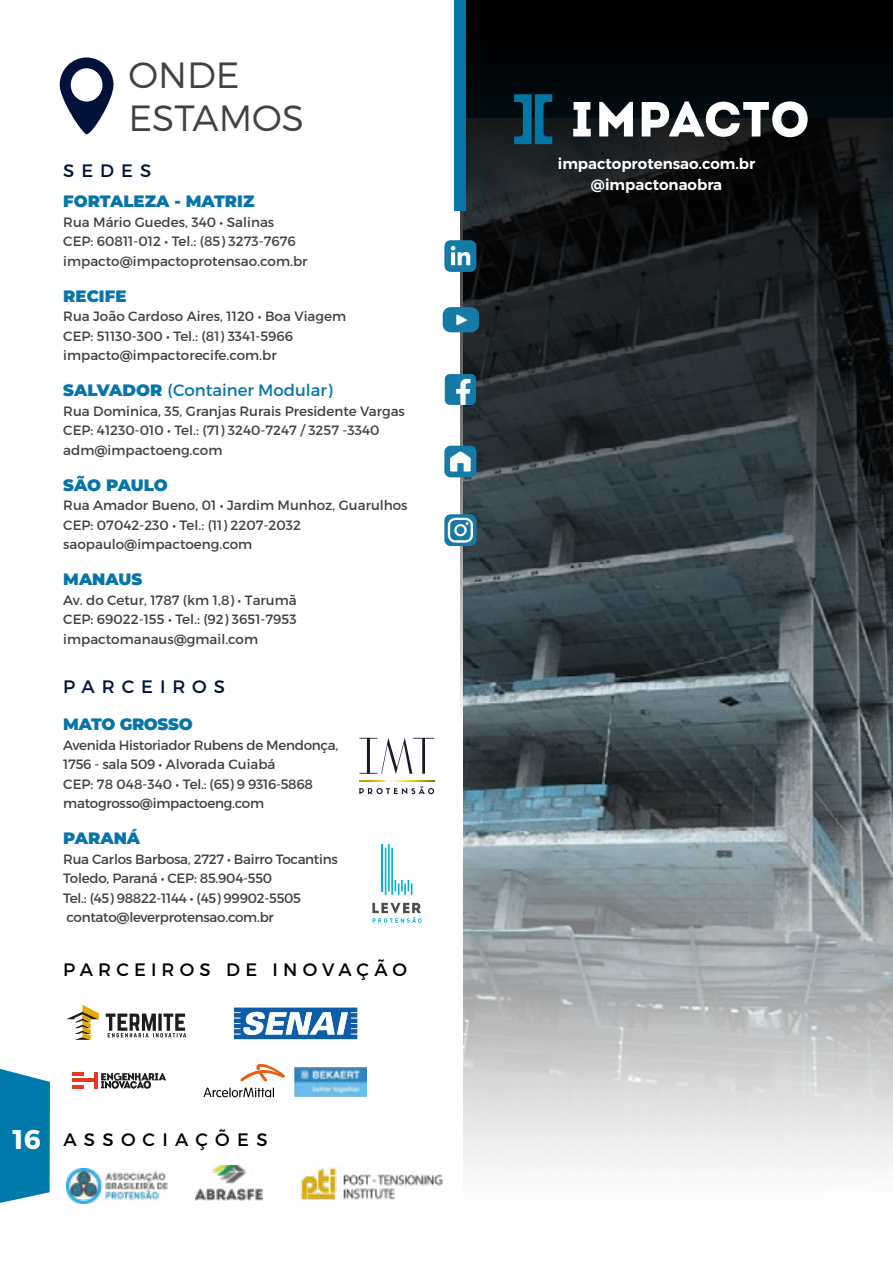
<style>
.page{position:relative;width:893px;height:1263px;background:#fff}
.page>*{position:absolute;margin:0;border:0;box-sizing:border-box;transform-origin:0 0}
.t1{font:300 36.45px/43.8px "Montserrat";color:#414042}
.t2{font:700 27px "Montserrat";color:#fff}
.t3{font:18px "Montserrat";letter-spacing:.29em;color:#000}
.t4{font:18px "Montserrat";letter-spacing:.385em;color:#001239}
.t5{font:18px "Montserrat";letter-spacing:.41em;color:#000}
.t6{font:900 16.5px "Montserrat";color:#0875a9}
.t7{font:16.5px "Montserrat";color:#0875a9}
.t8{font:900 16.5px "Montserrat";letter-spacing:-.02em;color:#0875a9}
.t9{font:600 15px/20.9px "Montserrat";color:#fff;text-align:center}
.t10{font:13.5px/19.5px "Montserrat";color:#414042}
.t11{font:13.5px/19.5px "Montserrat";letter-spacing:-.02em;color:#414042}
.s1{font-weight:900}
</style>
<div class="page">
<svg style="left:0;top:1068px;width:50px;height:135px;background:#1886b3"></svg>
<svg style="left:106px;top:1013px;width:80px;height:24px"></svg>
<svg style="left:66px;top:1005px;width:33px;height:35px"></svg>
<svg style="left:72px;top:1072px;width:11px;height:3px"></svg>
<svg style="left:72px;top:1085px;width:11px;height:3px"></svg>
<hr style="left:94px;top:1072px;width:4px;height:16px;background:#e53a24">
<svg style="left:101px;top:1073px;width:65px;height:16px"></svg>
<hr style="left:72px;top:1079px;width:25px;height:3px;background:#e53a24">
<svg style="left:203px;top:1087px;width:71px;height:10px"></svg>
<svg style="left:240px;top:1064px;width:45px;height:17px"></svg>
<img style="left:294px;top:1067px;width:73px;height:30px">
<svg style="left:234px;top:1007px;width:123px;height:32px"></svg>
<svg style="left:463px;top:719px;width:430px;height:63px;background:#414c51"></svg>
<svg style="left:461px;top:0;width:432px;height:719px;background:#242b30"></svg>
<svg style="left:463px;top:782px;width:430px;height:385px;background:#aab1b4"></svg>
<img style="left:67px;top:1168px;width:100px;height:35px">
<img style="left:300px;top:1167px;width:143px;height:33px">
<svg style="left:60px;top:57px;width:54px;height:77px"></svg>
<img style="left:196px;top:1165px;width:66px;height:35px">
<svg style="left:573px;top:102px;width:18px;height:34px"></svg>
<svg style="left:599px;top:102px;width:34px;height:34px"></svg>
<svg style="left:642px;top:95px;width:166px;height:48px"></svg>
<svg style="left:514px;top:94px;width:38px;height:50px;background:#044e6d"></svg>
<div style="left:454px;top:0;width:12px;height:210px;background:#0875a9"></div>
<div style="left:444px;top:446px;width:32px;height:31px;background:#157aa6;border-radius:6px"></div>
<div style="left:444px;top:514px;width:32px;height:32px;background:#157aa6;border-radius:6px"></div>
<div style="left:444px;top:240px;width:32px;height:32px;background:#157aa6;border-radius:6px"></div>
<svg style="left:443px;top:307px;width:36px;height:25px"></svg>
<svg style="left:451px;top:246px;width:19px;height:19px"></svg>
<svg style="left:445px;top:374px;width:31px;height:31px"></svg>
<svg style="left:450px;top:451px;width:21px;height:20px"></svg>
<svg style="left:448px;top:518px;width:25px;height:25px"></svg>
<svg style="left:372px;top:903px;width:49px;height:20px"></svg>
<svg style="left:385px;top:844px;width:27px;height:51px"></svg>
<hr style="left:382px;top:844px;width:1px;height:47px;background:#00afd7">
<svg style="left:359px;top:786px;width:75px;height:8px"></svg>
<svg style="left:359px;top:780px;width:75px;height:2px"></svg>
<svg style="left:359px;top:738px;width:75px;height:36px"></svg>
<h1 class="t1" style="left:129px;top:52px;width:177px">ONDE<br>ESTAMOS</h1>
<h3 class="t4" style="left:63px;top:160px;width:90px">SEDES</h3>
<p class="t6" style="left:63px;top:189px;width:193px">FORTALEZA - MATRIZ</p>
<p class="t10" style="left:63px;top:212px;width:246px">Rua Mário Guedes, 340 • Salinas<br>CEP: 60811-012 • Tel.: (85) 3273-7676 impacto@impactoprotensao.com.br</p>
<p class="t6" style="left:63px;top:283px;width:65px">RECIFE</p>
<p class="t10" style="left:63px;top:307px;width:284px">Rua João Cardoso Aires, 1120 • Boa Viagem<br>CEP: 51130-300 • Tel.: (81) 3341-5966 impacto@impactorecife.com.br</p>
<p class="t7" style="left:63px;top:380px;width:271px"><span class="s1">SALVADOR</span> (Container Modular)</p>
<p class="t10" style="left:63px;top:401px;width:343px">Rua Dominica, 35, Granjas Rurais Presidente Vargas<br>CEP: 41230-010 • Tel.: (71) 3240-7247 / 3257 -3340 adm@impactoeng.com</p>
<p class="t6" style="left:63px;top:472px;width:106px">SÃO PAULO</p>
<p class="t10" style="left:63px;top:496px;width:346px">Rua Amador Bueno, 01 • Jardim Munhoz, Guarulhos<br>CEP: 07042-230 • Tel.: (11) 2207-2032 saopaulo@impactoeng.com</p>
<p class="t6" style="left:63px;top:567px;width:81px">MANAUS</p>
<p class="t10" style="left:63px;top:590px;width:235px;text-align:justify">Av. do Cetur, 1787 (km 1,8) • Tarumã CEP: 69022-155 • Tel.: (92) 3651-7953 impactomanaus@gmail.com</p>
<h3 class="t4" style="left:63px;top:675px;width:163px">PARCEIROS</h3>
<p class="t8" style="left:63px;top:712px;width:131px">MATO GROSSO</p>
<p class="t11" style="left:63px;top:735px;width:276px">Avenida Historiador Rubens de Mendonça, 1756 - sala 509 • Alvorada Cuiabá<br>CEP: 78 048-340 • Tel.: (65) 9 9316-5868 matogrosso@impactoeng.com</p>
<p class="t6" style="left:63px;top:826px;width:78px">PARANÁ</p>
<p class="t11" style="left:63px;top:849px;width:276px">Rua Carlos Barbosa, 2727 • Bairro Tocantins Toledo, Paraná • CEP: 85.904-550<br>Tel.: (45) 98822-1144 • (45) 99902-5505 contato@leverprotensao.com.br</p>
<h3 class="t3" style="left:63px;top:959px;width:345px">PARCEIROS DE INOVAÇÃO</h3>
<h2 class="t2" style="left:13px;top:1123px;width:30px">16</h2>
<h3 class="t5" style="left:63px;top:1129px;width:206px">ASSOCIAÇÕES</h3>
<p class="t9" style="left:558px;top:153px;width:199px">impactoprotensao.com.br @impactonaobra</p>
</div>
